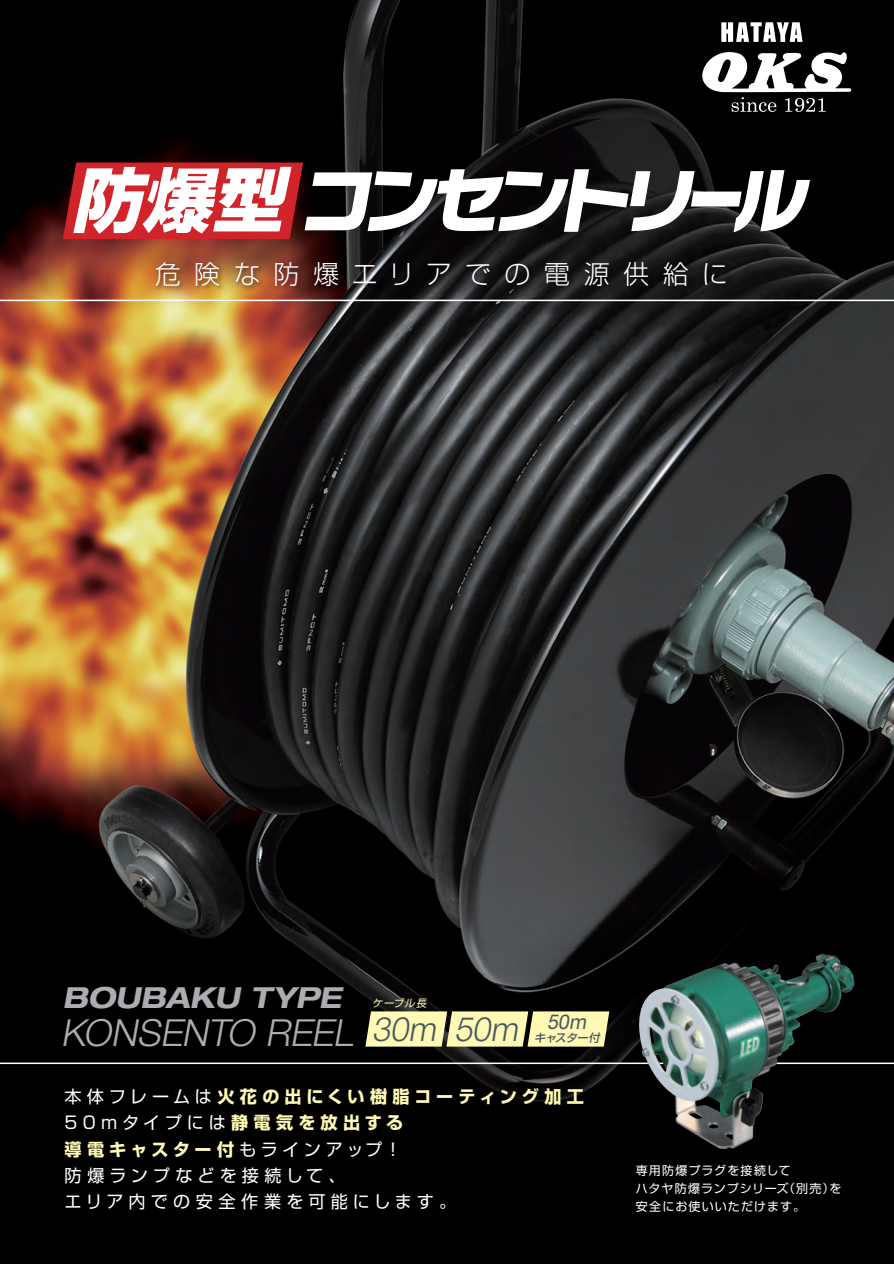
<style>
.page{position:relative;width:894px;height:1264px;background:#fff}
.page>*{position:absolute;margin:0;border:0;box-sizing:border-box;transform-origin:0 0}
.t1{font:italic 900 69.45px "Logo Line Std";color:#fff}
.t2{font:italic 300 37.35px "Helvetica Neue LT Std";color:#acadb1}
.t3{font:italic 300 33.75px "Helvetica Neue LT Std";color:#455760}
.t4{font:italic 700 expanded 29.1px "Helvetica Neue LT Std";color:#acadb1}
.t5{font:300 26.1px "Shin Go Pro";letter-spacing:.51em;color:#fff}
.t6{font:17.1px/26.4px "Shin Go Pro";letter-spacing:.29em;color:#fff}
.t7{font:12px/18px "Shin Go Pro";letter-spacing:.085em;color:#fff}
.t8{font:italic 500 11.25px "Shin Go Pro";color:#455760}
.t9{font:italic 10.35px "Shin Go Pro";color:#fff9b4}
.s1{font-weight:700;color:#fff9b4}
</style>
<div class="page">
<img style="left:0;top:0;width:893px;height:1263px">
<svg style="left:721px;top:22px;width:81px;height:20px"></svg>
<svg style="left:700px;top:50px;width:150px;height:62px"></svg>
<svg style="left:63px;top:162px;width:240px;height:77px"></svg>
<hr style="left:0;top:299px;width:893px;height:2px;background:#fff">
<hr style="left:0;top:1062px;width:893px;height:1px;background:#fff">
<img style="left:634px;top:954px;width:207px;height:196px">
<svg style="left:365px;top:1011px;width:244px;height:35px;background:#ece7a7"></svg>
<img style="left:150px;top:256px;width:586px;height:42px">
<h1 class="t1" style="left:299px;top:165px;width:516px">コンセントリール</h1>
<h3 class="t5" style="left:155px;top:252px;width:574px">危険な防爆エリアでの電源供給に</h3>
<h3 class="t4" style="left:62px;top:978px;width:287px">BOUBAKU TYPE</h3>
<h2 class="t2" style="left:61px;top:1009px;width:301px">KONSENTO REEL</h2>
<p class="t9" style="left:372px;top:994px;width:58px">ケーブル長</p>
<h3 class="t3" style="left:372px;top:1008px;width:219px">30m 50m <sup>50m</sup></h3>
<p class="t8" style="left:534px;top:1027px;width:70px">キャスター付</p>
<p class="t6" style="left:65px;top:1080px;width:520px">本体フレームは<span class="s1">火花の出にくい樹脂コーティング加工<br></span>50mタイプには<span class="s1">静電気を放出する<br>導電キャスター付</span>もラインアップ！<br>防爆ランプなどを接続して、<br>エリア内での安全作業を可能にします。</p>
<p class="t7" style="left:635px;top:1159px;width:207px">専用防爆プラグを接続して<br>ハタヤ防爆ランプシリーズ（別売）を安全にお使いいただけます。</p>
</div>
